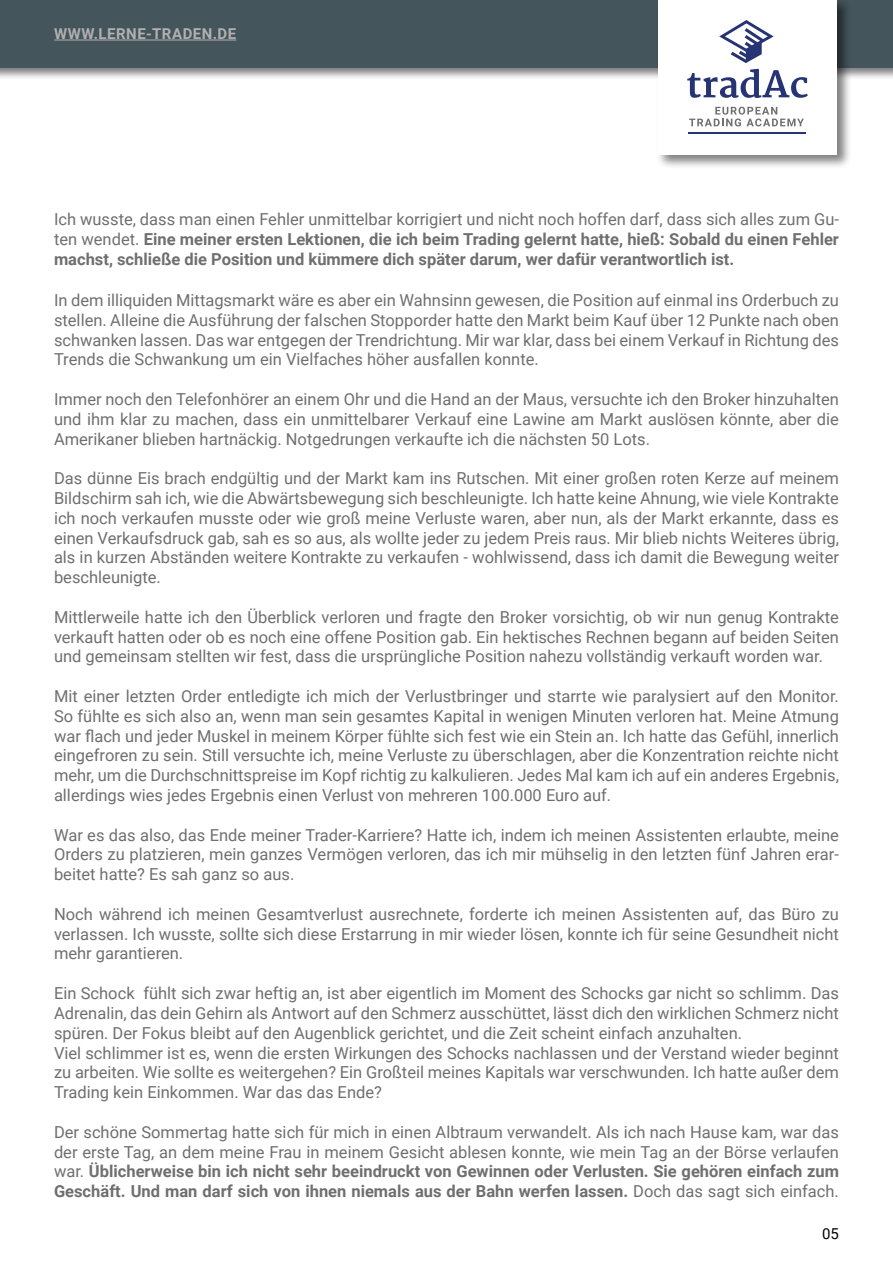
<style>
.page{position:relative;width:893px;height:1263px;background:#fff}
.page>*{position:absolute;margin:0;border:0;box-sizing:border-box;transform-origin:0 0}
.t1{font:16.5px/19.8px "Roboto";color:#706f6f;text-align:justify}
.t2{font:700 16.5px/19.8px "Roboto";color:#706f6f;text-align:justify}
.t3{font:700 15px "Roboto";letter-spacing:.035em;color:#b0b0b0}
.t4{font:15px "Roboto";color:#000}
.s1{font-weight:400}
.s2{font-weight:700}
</style>
<div class="page">
<div style="left:0;top:0;width:893px;height:79px;background:#000;opacity:.5"></div>
<div style="left:0;top:0;width:893px;height:67px;background:#45555c"></div>
<div style="left:656px;top:0;width:195px;height:169px;background:#000;opacity:.5"></div>
<div style="left:658px;top:0;width:179px;height:155px;background:#fff"></div>
<svg style="left:687px;top:69px;width:121px;height:29px"></svg>
<svg style="left:689px;top:107px;width:115px;height:19px"></svg>
<hr style="left:688px;top:132px;width:118px;height:2px;background:#263473">
<svg style="left:719px;top:20px;width:55px;height:43px"></svg>
<hr style="left:54px;top:40px;width:182px;height:1px;background:#b0b0b0">
<p class="t3" style="left:54px;top:23px;width:183px">WWW.LERNE-TRADEN.DE</p>
<p class="t2" style="left:54px;top:209px;width:786px"><span class="s1">Ich wusste, dass man einen Fehler unmittelbar korrigiert und nicht noch hoffen darf, dass sich alles zum Gu&shy;ten wendet.</span> Eine meiner ersten Lektionen, die ich beim Trading gelernt hatte, hieß: Sobald du einen Fehler machst, schließe die Position und kümmere dich später darum, wer dafür verantwortlich ist.</p>
<p class="t1" style="left:54px;top:290px;width:786px">In dem illiquiden Mittagsmarkt wäre es aber ein Wahnsinn gewesen, die Position auf einmal ins Orderbuch zu stellen. Alleine die Ausführung der falschen Stopporder hatte den Markt beim Kauf über 12 Punkte nach oben schwanken lassen. Das war entgegen der Trendrichtung. Mir war klar, dass bei einem Verkauf in Richtung des Trends die Schwankung um ein Vielfaches höher ausfallen konnte.</p>
<p class="t1" style="left:54px;top:389px;width:786px">Immer noch den Telefonhörer an einem Ohr und die Hand an der Maus, versuchte ich den Broker hinzuhalten und ihm klar zu machen, dass ein unmittelbarer Verkauf eine Lawine am Markt auslösen könnte, aber die Amerikaner blieben hartnäckig. Notgedrungen verkaufte ich die nächsten 50 Lots.</p>
<p class="t1" style="left:54px;top:468px;width:786px">Das dünne Eis brach endgültig und der Markt kam ins Rutschen. Mit einer großen roten Kerze auf meinem Bildschirm sah ich, wie die Abwärtsbewegung sich beschleunigte. Ich hatte keine Ahnung, wie viele Kontrakte ich noch verkaufen musste oder wie groß meine Verluste waren, aber nun, als der Markt erkannte, dass es einen Verkaufsdruck gab, sah es so aus, als wollte jeder zu jedem Preis raus. Mir blieb nichts Weiteres übrig, als in kurzen Abständen weitere Kontrakte zu verkaufen - wohlwissend, dass ich damit die Bewegung weiter beschleunigte.</p>
<p class="t1" style="left:54px;top:606px;width:786px">Mittlerweile hatte ich den Überblick verloren und fragte den Broker vorsichtig, ob wir nun genug Kontrakte verkauft hatten oder ob es noch eine offene Position gab. Ein hektisches Rechnen begann auf beiden Seiten und gemeinsam stellten wir fest, dass die ursprüngliche Position nahezu vollständig verkauft worden war.</p>
<p class="t1" style="left:54px;top:686px;width:786px">Mit einer letzten Order entledigte ich mich der Verlustbringer und starrte wie paralysiert auf den Monitor.<br>So fühlte es sich also an, wenn man sein gesamtes Kapital in wenigen Minuten verloren hat. Meine Atmung war flach und jeder Muskel in meinem Körper fühlte sich fest wie ein Stein an. Ich hatte das Gefühl, innerlich eingefroren zu sein. Still versuchte ich, meine Verluste zu überschlagen, aber die Konzentration reichte nicht mehr, um die Durchschnittspreise im Kopf richtig zu kalkulieren. Jedes Mal kam ich auf ein anderes Ergebnis, allerdings wies jedes Ergebnis einen Verlust von mehreren 100.000 Euro auf.</p>
<p class="t1" style="left:54px;top:824px;width:786px">War es das also, das Ende meiner Trader-Karriere? Hatte ich, indem ich meinen Assistenten erlaubte, meine Orders zu platzieren, mein ganzes Vermögen verloren, das ich mir mühselig in den letzten fünf Jahren erar&shy;beitet hatte? Es sah ganz so aus.</p>
<p class="t1" style="left:54px;top:903px;width:786px">Noch während ich meinen Gesamtverlust ausrechnete, forderte ich meinen Assistenten auf, das Büro zu verlassen. Ich wusste, sollte sich diese Erstarrung in mir wieder lösen, konnte ich für seine Gesundheit nicht mehr garantieren.</p>
<p class="t1" style="left:54px;top:983px;width:786px;text-align:left">Ein Schock fühlt sich zwar heftig an, ist aber eigentlich im Moment des Schocks gar nicht so schlimm. Das Adrenalin, das dein Gehirn als Antwort auf den Schmerz ausschüttet, lässt dich den wirklichen Schmerz nicht spüren. Der Fokus bleibt auf den Augenblick gerichtet, und die Zeit scheint einfach anzuhalten.<br>Viel schlimmer ist es, wenn die ersten Wirkungen des Schocks nachlassen und der Verstand wieder beginnt zu arbeiten. Wie sollte es weitergehen? Ein Großteil meines Kapitals war verschwunden. Ich hatte außer dem Trading kein Einkommen. War das das Ende?</p>
<p class="t1" style="left:54px;top:1121px;width:786px">Der schöne Sommertag hatte sich für mich in einen Albtraum verwandelt. Als ich nach Hause kam, war das der erste Tag, an dem meine Frau in meinem Gesicht ablesen konnte, wie mein Tag an der Börse verlaufen war. <span class="s2">Üblicherweise bin ich nicht sehr beeindruckt von Gewinnen oder Verlusten. Sie gehören einfach zum Geschäft. Und man darf sich von ihnen niemals aus der Bahn werfen lassen.</span> Doch das sagt sich einfach.</p>
<p class="t4" style="left:822px;top:1223px;width:18px">05</p>
</div>
